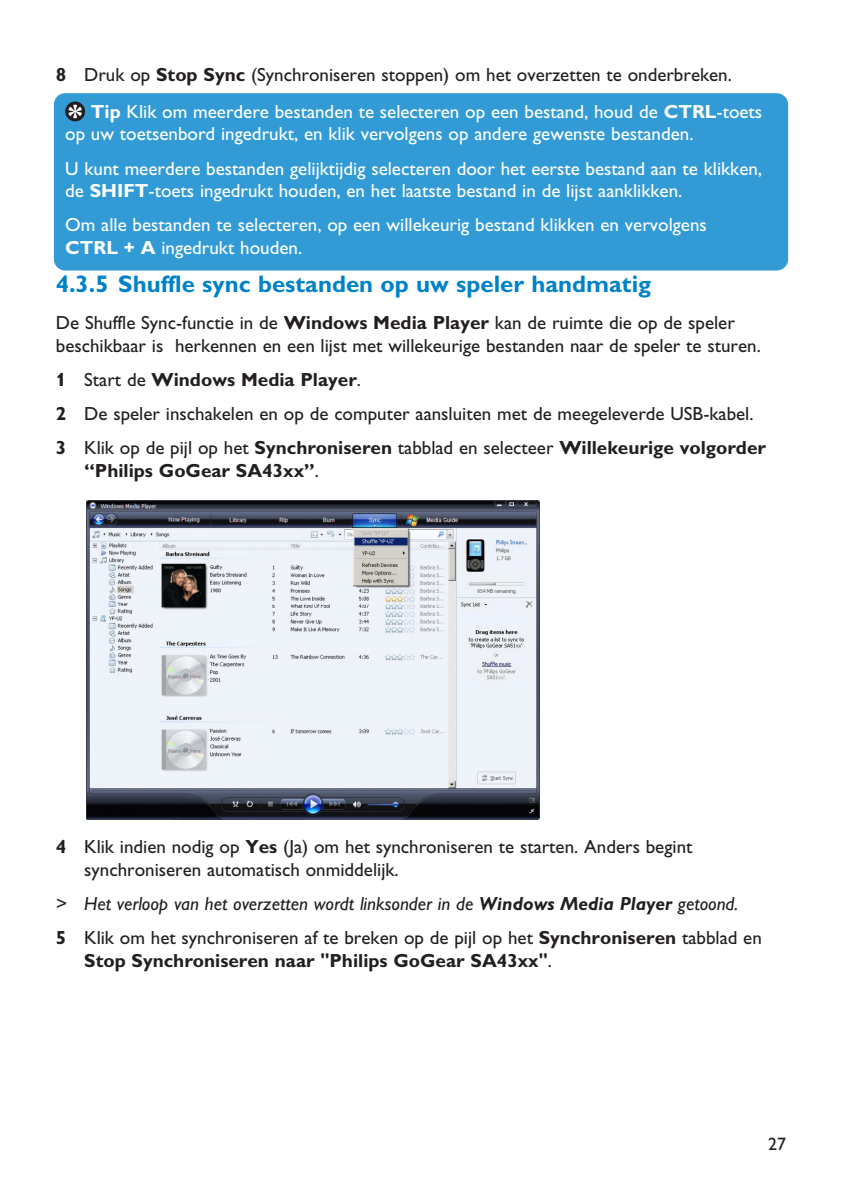
<style>
.page{position:relative;width:842px;height:1191px;background:#fff}
.page>*{position:absolute;margin:0;border:0;box-sizing:border-box;transform-origin:0 0}
.t1{font:700 24px "Gill Alt One";color:#0082c8}
.t2{font:19px/34.2px "Gill Alt One";color:#231f20}
.t3{font:19px/22.8px "Gill Alt One";color:#fff}
.t4{font:700 19px "Gill Alt One";color:#231f20}
.t5{font:18px "Gill Alt One";color:#231f20}
.s1{font-weight:700}
.s2{font-weight:400}
.s3{font-style:italic}
.s4{font-weight:700;font-style:italic}
</style>
<div class="page">
<img style="left:86px;top:500px;width:453px;height:319px">
<div style="left:54px;top:93px;width:734px;height:177px;background:#329bd5;border-radius:11px"></div>
<svg style="left:65px;top:101px;width:20px;height:20px"></svg>
<svg style="left:69px;top:105px;width:13px;height:13px"></svg>
<p class="t2" style="left:56px;top:60px;width:678px"><span class="s1">8</span> Druk op <span class="s1">Stop Sync</span> (Synchroniseren stoppen) om het overzetten te onderbreken.</p>
<p class="t3" style="left:65px;top:102px;width:698px;text-indent:26px"><span class="s1">Tip</span> Klik om meerdere bestanden te selecteren op een bestand, houd de <span class="s1">CTRL</span>-toets op uw toetsenbord ingedrukt, en klik vervolgens op andere gewenste bestanden.</p>
<p class="t3" style="left:65px;top:159px;width:698px">U kunt meerdere bestanden gelijktijdig selecteren door het eerste bestand aan te klikken, de <span class="s1">SHIFT</span>-toets ingedrukt houden, en het laatste bestand in de lijst aanklikken.</p>
<p class="t3" style="left:65px;top:216px;width:643px">Om alle bestanden te selecteren, op een willekeurig bestand klikken en vervolgens<br><span class="s1">CTRL + A</span> ingedrukt houden.</p>
<p class="t1" style="left:56px;top:276px;width:597px">4.3.5 Shuffle sync bestanden op uw speler handmatig</p>
<p class="t2" style="left:56px;top:313px;width:706px;line-height:22.8px">De Shuffle Sync-functie in de <span class="s1">Windows Media Player</span> kan de ruimte die op de speler beschikbaar is herkennen en een lijst met willekeurige bestanden naar de speler te sturen.</p>
<p class="t2" style="left:56px;top:364px;width:712px"><span class="s1">1</span> Start de <span class="s1">Windows Media Player</span>.<br><span class="s1">2</span> De speler inschakelen en op de computer aansluiten met de meegeleverde USB-kabel.<br><span class="s1">3</span> Klik op de pijl op het <span class="s1">Synchroniseren</span> tabblad en selecteer <span class="s1">Willekeurige volgorder</span></p>
<p class="t4" style="left:84px;top:464px;width:236px">“Philips GoGear SA43xx”<span class="s2">.</span></p>
<p class="t2" style="left:84px;top:837px;width:610px;line-height:22.8px;text-indent:-28px"><span class="s1">4</span> Klik indien nodig op <span class="s1">Yes</span> (Ja) om het synchroniseren te starten. Anders begint synchroniseren automatisch onmiddelijk.</p>
<p class="t2" style="left:56px;top:888px;width:707px"><span class="s3">&gt; Het verloop van het overzetten wordt linksonder in de</span> <span class="s4">Windows Media Player</span> <span class="s3">getoond.<br></span><span class="s1">5</span> Klik om het synchroniseren af te breken op de pijl op het <span class="s1">Synchroniseren</span> tabblad en</p>
<p class="t4" style="left:84px;top:954px;width:469px">Stop Synchroniseren naar "Philips GoGear SA43xx"<span class="s2">.</span></p>
<p class="t5" style="left:768px;top:1137px;width:19px">27</p>
</div>
